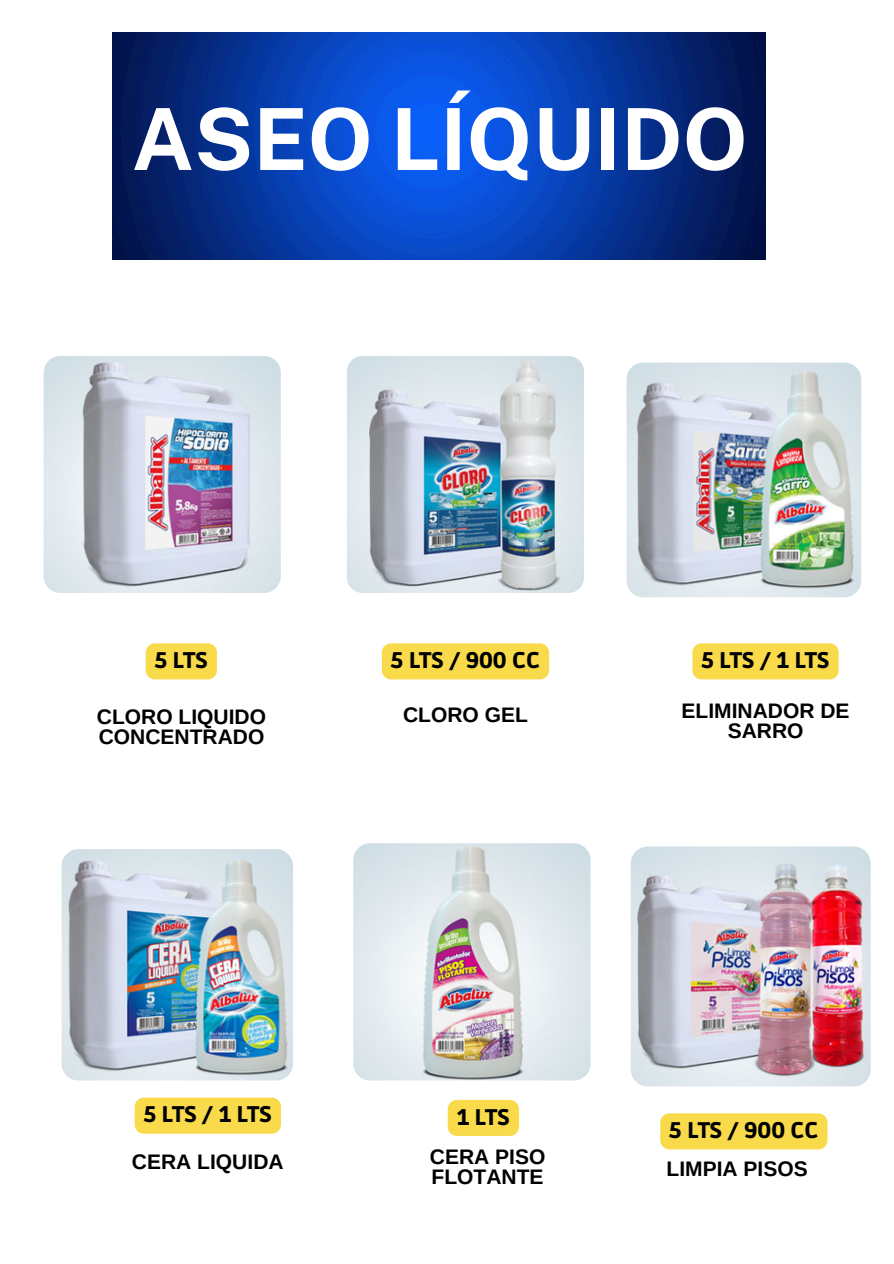
<style>
.page{position:relative;width:894px;height:1264px;background:#fff}
.page>*{position:absolute;margin:0;border:0;box-sizing:border-box;transform-origin:0 0}
.t1{font:700 85.5px "Public Sans";color:#fff}
.t2{font:900 22.5px "Ruda";color:#000}
.t3{font:700 21px/20.2px "Arimo";color:#000}
</style>
<div class="page">
<img style="left:44px;top:356px;width:237px;height:237px">
<img style="left:347px;top:356px;width:237px;height:237px;border-radius:16px">
<img style="left:62px;top:849px;width:231px;height:231px">
<img style="left:353px;top:843px;width:237px;height:237px;border-radius:17px">
<img style="left:626px;top:362px;width:235px;height:235px;border-radius:17px">
<img style="left:630px;top:846px;width:240px;height:240px;border-radius:17px">
<img style="left:112px;top:32px;width:653px;height:227px">
<div style="left:146px;top:643px;width:71px;height:36px;background:#f9da4a;border-radius:9px"></div>
<div style="left:382px;top:643px;width:167px;height:36px;background:#f9da4a;border-radius:9px"></div>
<div style="left:692px;top:643px;width:146px;height:36px;background:#f9da4a;border-radius:9px"></div>
<div style="left:447px;top:1099px;width:72px;height:36px;background:#f9da4a;border-radius:9px"></div>
<div style="left:135px;top:1097px;width:146px;height:36px;background:#f9da4a;border-radius:9px"></div>
<div style="left:660px;top:1113px;width:167px;height:36px;background:#f9da4a;border-radius:9px"></div>
<p class="t1" style="left:132px;top:89px;width:617px">ASEO LÍQUIDO</p>
<p class="t2" style="left:155px;top:647px;width:55px">5 LTS</p>
<p class="t2" style="left:391px;top:647px;width:151px">5 LTS / 900 CC</p>
<p class="t3" style="left:97px;top:706px;width:171px">CLORO LIQUIDO<br>CONCENTRADO</p>
<p class="t3" style="left:403px;top:704px;width:126px">CLORO GEL</p>
<p class="t2" style="left:701px;top:647px;width:130px">5 LTS / 1 LTS</p>
<p class="t3" style="left:681px;top:700px;width:169px;text-align:center">ELIMINADOR DE<br>SARRO</p>
<p class="t2" style="left:144px;top:1101px;width:130px">5 LTS / 1 LTS</p>
<p class="t2" style="left:456px;top:1103px;width:55px">1 LTS</p>
<p class="t3" style="left:132px;top:1151px;width:153px">CERA LIQUIDA</p>
<p class="t3" style="left:429px;top:1146px;width:117px">CERA PISO<br>FLOTANTE</p>
<p class="t2" style="left:669px;top:1117px;width:151px">5 LTS / 900 CC</p>
<p class="t3" style="left:666px;top:1158px;width:143px">LIMPIA PISOS</p>
</div>
